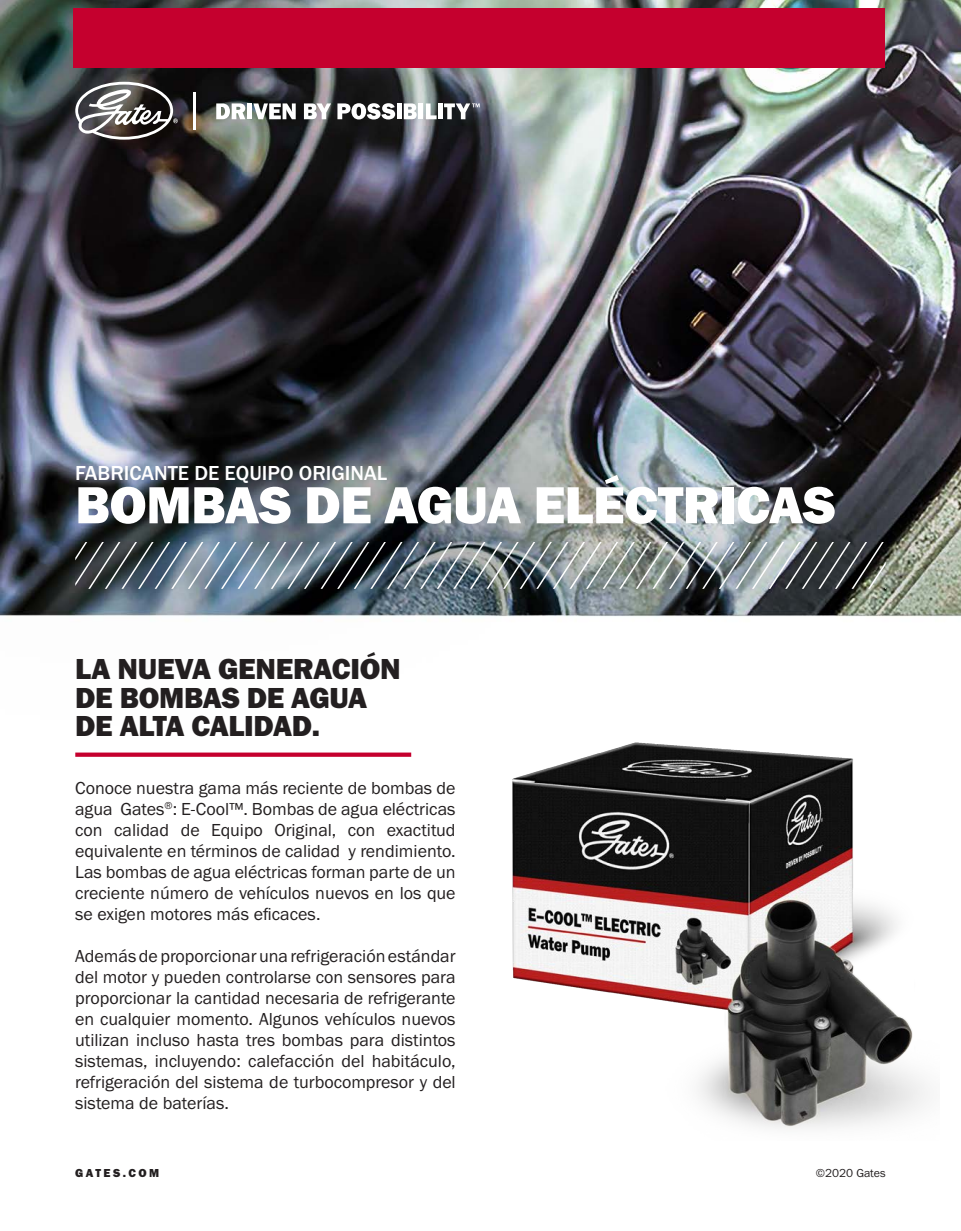
<style>
.page{position:relative;width:961px;height:1231px;background:#fff}
.page>*{position:absolute;margin:0;border:0;box-sizing:border-box;transform-origin:0 0}
.t1{font:54px "Franklin Gothic URW Hea";letter-spacing:-.01em;color:#fff}
.t2{font:30px/28.5px "Franklin Gothic URW Hea";letter-spacing:-.01em;color:#231f20}
.t3{font:500 21px "Franklin Gothic URW";color:#fff}
.t4{font:18px/21px "Franklin Gothic URW Boo";color:#231f20;text-align:justify}
.t5{font:12px "Franklin Gothic URW Boo";color:#231f20}
.t6{font:12px "Franklin Gothic URW Hea";letter-spacing:.2em;color:#231f20}
</style>
<div class="page">
<img style="left:0;top:0;width:961px;height:757px">
<img style="left:75px;top:542px;width:810px;height:47px">
<hr style="left:193px;top:92px;width:3px;height:37px;background:#fff">
<svg style="left:216px;top:103px;width:29px;height:16px"></svg>
<div style="left:247px;top:103px;width:5px;height:16px;background:#fff"></div>
<svg style="left:253px;top:103px;width:43px;height:16px"></svg>
<svg style="left:304px;top:103px;width:27px;height:16px"></svg>
<svg style="left:337px;top:103px;width:58px;height:16px"></svg>
<div style="left:396px;top:103px;width:5px;height:16px;background:#fff"></div>
<svg style="left:404px;top:103px;width:12px;height:16px"></svg>
<div style="left:418px;top:103px;width:5px;height:16px;background:#fff"></div>
<svg style="left:426px;top:103px;width:10px;height:16px"></svg>
<div style="left:438px;top:103px;width:5px;height:16px;background:#fff"></div>
<svg style="left:444px;top:103px;width:35px;height:16px"></svg>
<svg style="left:75px;top:82px;width:103px;height:58px"></svg>
<div style="left:75px;top:752px;width:336px;height:5px;background:#c5002e"></div>
<img style="left:486px;top:710px;width:453px;height:419px">
<div style="left:73px;top:9px;width:811px;height:59px;background:#c5002e"></div>
<p class="t3" style="left:75px;top:460px;width:313px">FABRICANTE DE EQUIPO ORIGINAL</p>
<p class="t1" style="left:75px;top:470px;width:762px">BOMBAS DE AGUA ELÉCTRICAS</p>
<p class="t2" style="left:75px;top:654px;width:327px">LA NUEVA GENERACIÓN<br>DE BOMBAS DE AGUA</p>
<p class="t2" style="left:75px;top:711px;width:246px">DE ALTA CALIDAD.</p>
<p class="t4" style="left:75px;top:777px;width:382px">Conoce nuestra gama más reciente de bombas de agua Gates<sup>®</sup>: E-Cool™. Bombas de agua eléctricas con calidad de Equipo Original, con exactitud equivalente en términos de calidad y rendimiento.<br>Las bombas de agua eléctricas forman parte de un creciente número de vehículos nuevos en los que se exigen motores más eficaces.</p>
<p class="t4" style="left:75px;top:945px;width:382px">Además de proporcionar una refrigeración estándar del motor y pueden controlarse con sensores para proporcionar la cantidad necesaria de refrigerante en cualquier momento. Algunos vehículos nuevos utilizan incluso hasta tres bombas para distintos sistemas, incluyendo: calefacción del habitáculo, refrigeración del sistema de turbocompresor y del sistema de baterías.</p>
<h6 class="t6" style="left:75px;top:1164px;width:85px">GATES.COM</h6>
<h6 class="t5" style="left:815px;top:1165px;width:71px">©2020 Gates</h6>
</div>
